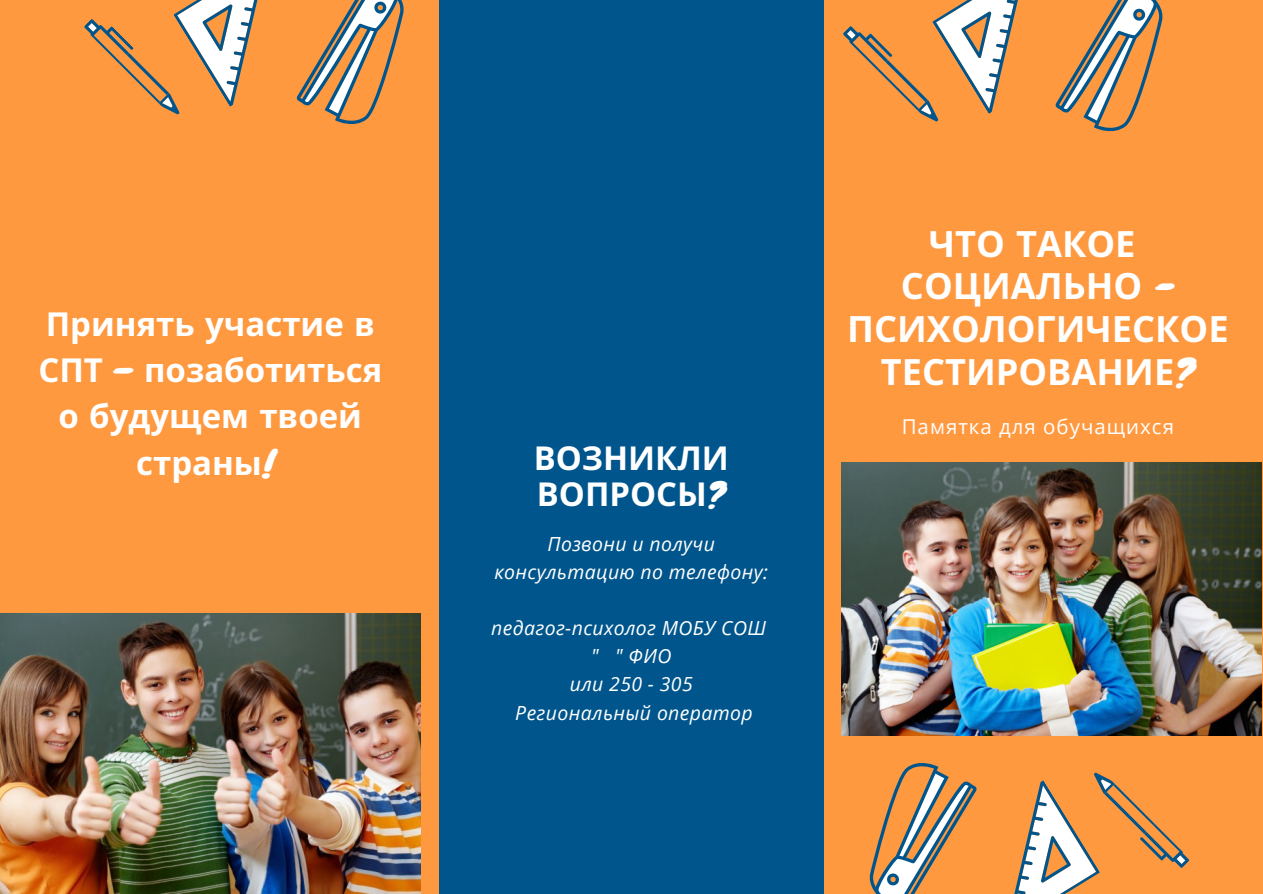
<style>
.page{position:relative;width:1263px;height:894px;background:#fff}
.page>*{position:absolute;margin:0;border:0;box-sizing:border-box;transform-origin:0 0}
.t1{font:700 36.15px/42.8px "Noto Sans";color:#fff;text-align:center}
.t2{font:700 33px/46px "Noto Sans";color:#fff;text-align:center}
.t3{font:700 32.85px/36px "Noto Sans";color:#fff}
.t4{font:20.4px "Open Sans";letter-spacing:.05em;color:#fff}
.t5{font:italic 19.5px/28px "Open Sans";letter-spacing:.02em;color:#fff;text-align:center}
.s1{font-family:"Knewave";font-weight:400}
</style>
<div class="page">
<div style="left:0;top:0;width:1263px;height:893px;background:#ff9940"></div>
<div style="left:439px;top:0;width:384px;height:893px;background:#00568c"></div>
<svg style="left:84px;top:0;width:320px;height:124px"></svg>
<svg style="left:843px;top:0;width:320px;height:132px"></svg>
<svg style="left:869px;top:763px;width:320px;height:130px"></svg>
<img style="left:841px;top:462px;width:421px;height:273px">
<img style="left:0;top:613px;width:421px;height:279px">
<p class="t2" style="left:38px;top:300px;width:345px">Принять участие в<br>СПТ <span class="s1">–</span> позаботиться о будущем твоей страны<span class="s1">!</span></p>
<p class="t3" style="left:534px;top:439px;width:197px">ВОЗНИКЛИ<br>ВОПРОСЫ<span class="s1">?</span></p>
<p class="t5" style="left:495px;top:529px;width:275px">Позвони и получи консультацию по телефону:</p>
<p class="t5" style="left:491px;top:613px;width:276px">педагог-психолог МОБУ СОШ</p>
<p class="t5" style="left:591px;top:641px;width:82px">" " ФИО</p>
<p class="t5" style="left:570px;top:669px;width:124px">или 250 - 305</p>
<p class="t5" style="left:515px;top:697px;width:239px">Региональный оператор</p>
<p class="t1" style="left:929px;top:221px;width:208px">ЧТО ТАКОЕ</p>
<p class="t1" style="left:847px;top:264px;width:383px">СОЦИАЛЬНО <span class="s1">-<br></span>ПСИХОЛОГИЧЕСКОЕ<br>ТЕСТИРОВАНИЕ<span class="s1">?</span></p>
<p class="t4" style="left:902px;top:412px;width:274px">Памятка для обучащихся</p>
</div>
